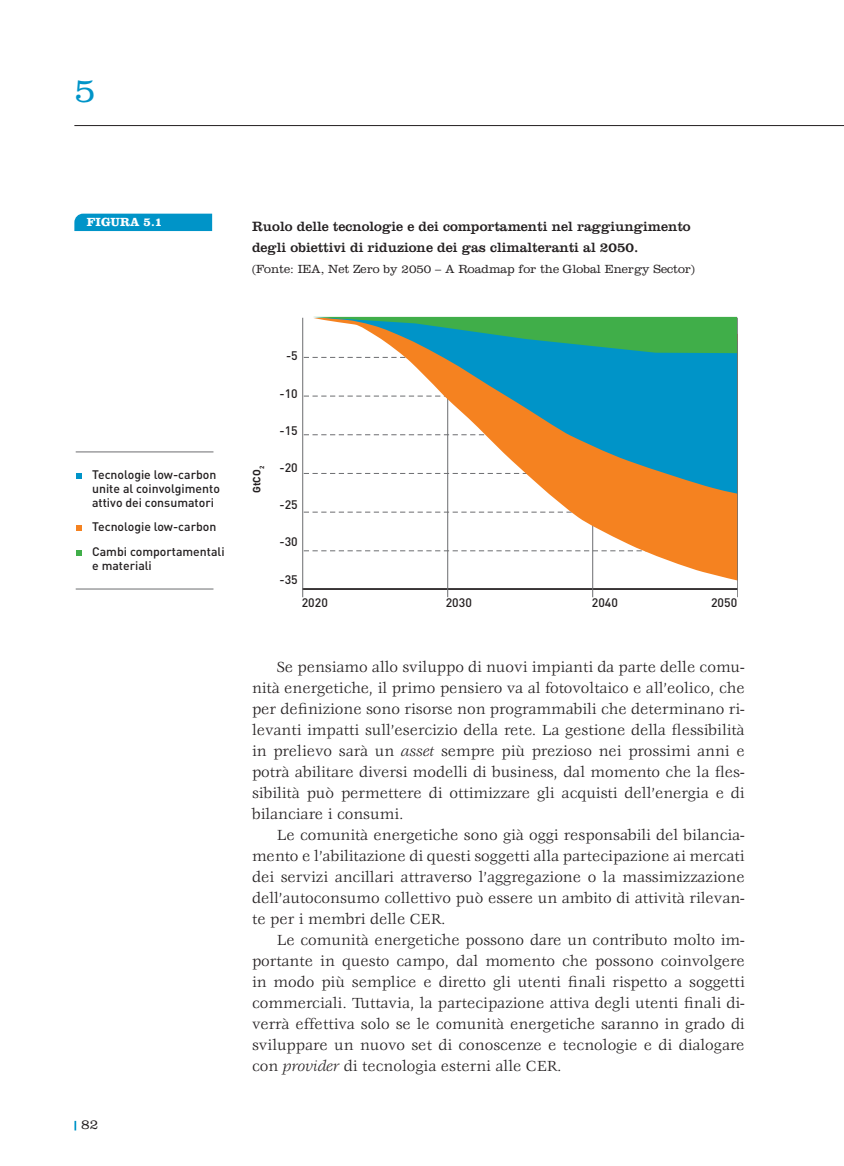
<style>
.page{position:relative;width:844px;height:1166px;background:#fff}
.page>*{position:absolute;margin:0;border:0;box-sizing:border-box;transform-origin:0 0}
.t1{font:300 35px "Clarendon LT Std";color:#0094c8}
.t2{font:16.1px/21px "Veljovic Std";color:#231f20;text-align:justify}
.t3{font:14px/21px "Clarendon LT Std";color:#231f20}
.t4{font:300 14px "Clarendon LT Std";color:#231f20}
.t5{font:500 12.25px/14px "DIN";color:#231f20}
.t6{font:300 12.25px "Clarendon LT Std";color:#231f20}
.t7{font:700 12.25px "Clarendon LT Std";color:#fff}
.t8{font:700 10.5px "DIN";color:#231f20}
.s1{font-style:italic}
</style>
<div class="page">
<div style="left:74px;top:214px;width:138px;height:17px;background:#0094c8"></div>
<svg style="left:74px;top:1121px;width:2px;height:9px"></svg>
<svg style="left:74px;top:125px;width:769px;height:1px"></svg>
<hr style="left:302px;top:588px;width:435px;height:2px;background:#231f20">
<hr style="left:302px;top:318px;width:1px;height:279px;background:#6c6d70">
<hr style="left:447px;top:318px;width:1px;height:279px;background:#6c6d70">
<hr style="left:592px;top:318px;width:1px;height:279px;background:#6c6d70">
<hr style="left:76px;top:588px;width:137px;height:1px;background:#6c6d70">
<hr style="left:76px;top:451px;width:137px;height:1px;background:#6c6d70">
<svg style="left:76px;top:473px;width:6px;height:5px"></svg>
<svg style="left:76px;top:525px;width:6px;height:6px"></svg>
<svg style="left:76px;top:550px;width:6px;height:6px"></svg>
<svg style="left:313px;top:494px;width:424px;height:86px"></svg>
<svg style="left:313px;top:358px;width:424px;height:136px"></svg>
<svg style="left:304px;top:317px;width:433px;height:41px"></svg>
<h1 class="t1" style="left:74px;top:70px;width:23px">5</h1>
<p class="t7" style="left:87px;top:215px;width:77px">FIGURA 5.1</p>
<p class="t3" style="left:252px;top:216px;width:440px">Ruolo delle tecnologie e dei comportamenti nel raggiungimento degli obiettivi di riduzione dei gas climalteranti al 2050.</p>
<p class="t6" style="left:252px;top:262px;width:444px">(Fonte: IEA, Net Zero by 2050 – A Roadmap for the Global Energy Sector)</p>
<p class="t5" style="left:92px;top:467px;width:129px">Tecnologie low-carbon unite al coinvolgimento attivo dei consumatori</p>
<p class="t5" style="left:92px;top:514px;width:134px;line-height:24.5px">Tecnologie low-carbon<br>Cambi comportamentali</p>
<p class="t5" style="left:92px;top:558px;width:61px">e materiali</p>
<p class="t4" style="left:81px;top:1116px;width:19px">82</p>
<p class="t8" style="left:250px;top:493px;width:29px;rotate:-90deg">GtCO<sub>2</sub></p>
<p class="t5" style="left:286px;top:348px;width:13px">-5</p>
<p class="t5" style="left:279px;top:386px;width:20px">-10</p>
<p class="t5" style="left:279px;top:423px;width:20px">-15</p>
<p class="t5" style="left:279px;top:460px;width:20px">-20</p>
<p class="t5" style="left:279px;top:497px;width:20px">-25</p>
<p class="t5" style="left:279px;top:534px;width:20px">-30</p>
<p class="t5" style="left:279px;top:572px;width:20px">-35</p>
<p class="t5" style="left:302px;top:595px;width:28px">2020</p>
<p class="t5" style="left:445px;top:595px;width:28px">2030</p>
<p class="t5" style="left:591px;top:595px;width:28px">2040</p>
<p class="t5" style="left:711px;top:595px;width:28px">2050</p>
<p class="t2" style="left:252px;top:657px;width:494px;text-indent:25px">Se pensiamo allo sviluppo di nuovi impianti da parte delle comu&shy;nità energetiche, il primo pensiero va al fotovoltaico e all’eolico, che per definizione sono risorse non programmabili che determinano ri&shy;levanti impatti sull’esercizio della rete. La gestione della flessibilità in prelievo sarà un <span class="s1">asset</span> sempre più prezioso nei prossimi anni e potrà abilitare diversi modelli di business, dal momento che la fles&shy;sibilità può permettere di ottimizzare gli acquisti dell’energia e di bilanciare i consumi.</p>
<p class="t2" style="left:252px;top:825px;width:494px;text-indent:25px">Le comunità energetiche sono già oggi responsabili del bilancia&shy;mento e l’abilitazione di questi soggetti alla partecipazione ai mercati dei servizi ancillari attraverso l’aggregazione o la massimizzazione dell’autoconsumo collettivo può essere un ambito di attività rilevan&shy;te per i membri delle CER.</p>
<p class="t2" style="left:252px;top:930px;width:494px;text-indent:25px">Le comunità energetiche possono dare un contributo molto im&shy;portante in questo campo, dal momento che possono coinvolgere in modo più semplice e diretto gli utenti finali rispetto a soggetti commerciali. Tuttavia, la partecipazione attiva degli utenti finali di&shy;verrà effettiva solo se le comunità energetiche saranno in grado di sviluppare un nuovo set di conoscenze e tecnologie e di dialogare con <span class="s1">provider</span> di tecnologia esterni alle CER.</p>
</div>
